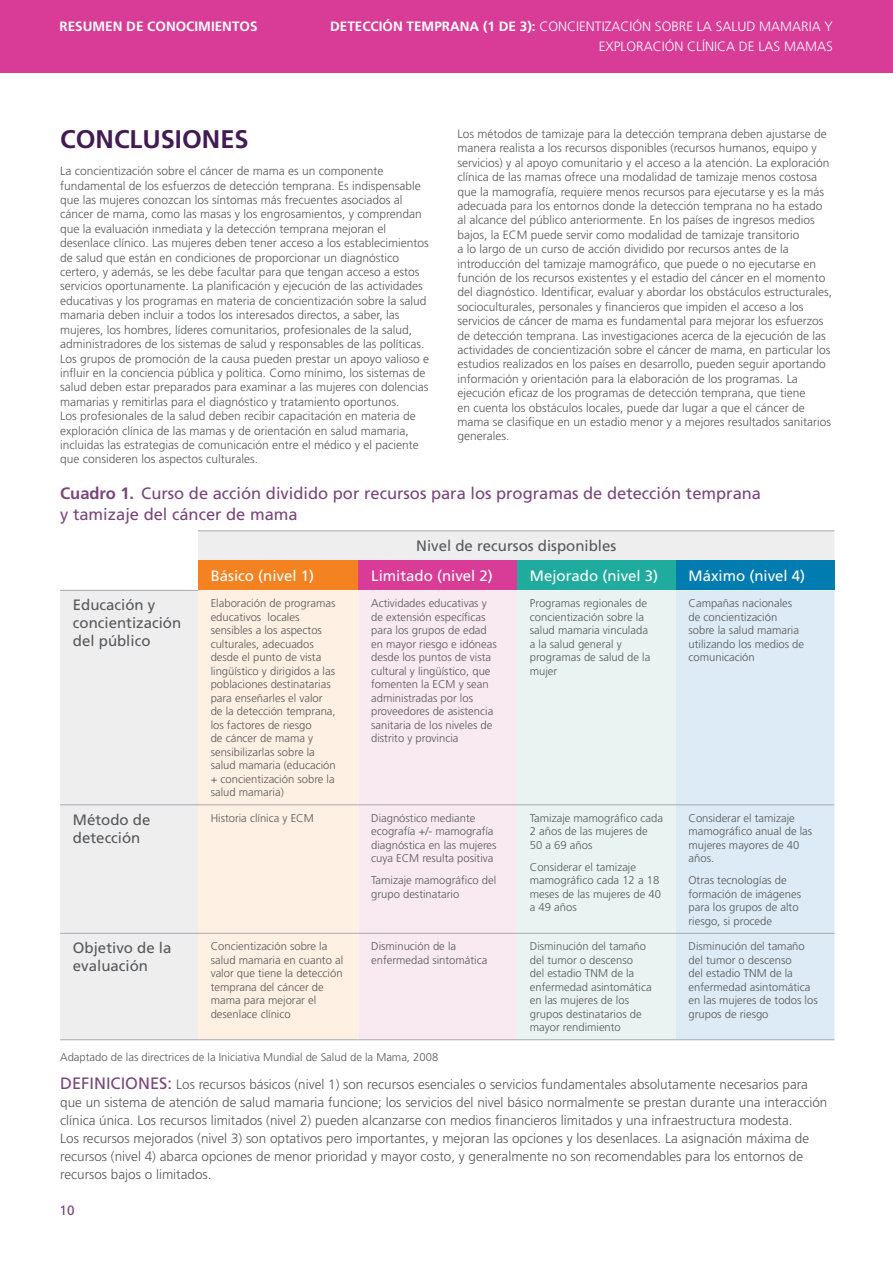
<style>
.page{position:relative;width:893px;height:1263px;background:#fff}
.page>*{position:absolute;margin:0;border:0;box-sizing:border-box;transform-origin:0 0}
.t1{font:700 25.5px "Frutiger";color:#431b53}
.t2{font:16.5px/21.6px "Frutiger";color:#794779}
.t3{font:15px/18px "Frutiger";color:#57585a}
.t4{font:15px "Frutiger";color:#fff}
.t5{font:300 13.5px/18px "Frutiger";color:#57585a}
.t6{font:300 13.5px/19.2px "Frutiger";color:#fff;text-align:right}
.t7{font:700 13.5px "Frutiger";color:#fff}
.t8{font:13.5px "Frutiger";color:#794779}
.t9{font:300 12px/14.4px "Frutiger";color:#57585a}
.t10{font:300 11.25px/13.5px "Frutiger";color:#57585a}
.s1{font-weight:700}
.s2{font-weight:400;font-size:16.5px;color:#794779}
</style>
<div class="page">
<svg style="left:60px;top:531px;width:774px;height:508px;background:#eeeeef"></svg>
<div style="left:198px;top:561px;width:160px;height:29px;background:#f58220"></div>
<div style="left:358px;top:561px;width:159px;height:29px;background:#d83c96"></div>
<div style="left:517px;top:561px;width:159px;height:29px;background:#1fab9e"></div>
<div style="left:676px;top:561px;width:158px;height:29px;background:#007cb1"></div>
<div style="left:198px;top:590px;width:160px;height:449px;background:#fef0e2"></div>
<div style="left:358px;top:590px;width:159px;height:449px;background:#f9eaf2"></div>
<div style="left:517px;top:590px;width:159px;height:449px;background:#e9f4f2"></div>
<div style="left:676px;top:590px;width:158px;height:449px;background:#dcebf5"></div>
<hr style="left:60px;top:804px;width:138px;height:1px;background:#a8a9ad">
<hr style="left:198px;top:804px;width:160px;height:1px;background:#a8a9ad">
<hr style="left:358px;top:804px;width:159px;height:1px;background:#a8a9ad">
<hr style="left:517px;top:804px;width:159px;height:1px;background:#a8a9ad">
<hr style="left:676px;top:804px;width:158px;height:1px;background:#a8a9ad">
<hr style="left:60px;top:933px;width:138px;height:1px;background:#a8a9ad">
<hr style="left:198px;top:933px;width:160px;height:1px;background:#a8a9ad">
<hr style="left:358px;top:933px;width:159px;height:1px;background:#a8a9ad">
<hr style="left:517px;top:933px;width:159px;height:1px;background:#a8a9ad">
<hr style="left:676px;top:933px;width:158px;height:1px;background:#a8a9ad">
<hr style="left:60px;top:1039px;width:138px;height:1px;background:#a8a9ad">
<hr style="left:198px;top:1039px;width:160px;height:1px;background:#a8a9ad">
<hr style="left:358px;top:1039px;width:159px;height:1px;background:#a8a9ad">
<hr style="left:517px;top:1039px;width:159px;height:1px;background:#a8a9ad">
<hr style="left:676px;top:1039px;width:158px;height:1px;background:#a8a9ad">
<hr style="left:60px;top:590px;width:138px;height:1px;background:#a8a9ad">
<hr style="left:198px;top:530px;width:160px;height:1px;background:#a8a9ad">
<hr style="left:358px;top:530px;width:159px;height:1px;background:#a8a9ad">
<hr style="left:517px;top:530px;width:159px;height:1px;background:#a8a9ad">
<hr style="left:676px;top:530px;width:158px;height:1px;background:#a8a9ad">
<div style="left:0;top:0;width:893px;height:72px;background:#d83c96"></div>
<p class="t7" style="left:60px;top:19px;width:200px">RESUMEN DE CONOCIMIENTOS</p>
<p class="t6" style="left:330px;top:17px;width:504px"><span class="s1">DETECCIÓN TEMPRANA (1 DE 3):</span> CONCIENTIZACIÓN SOBRE LA SALUD MAMARIA Y<br>EXPLORACIÓN CLÍNICA DE LAS MAMAS</p>
<p class="t1" style="left:60px;top:124px;width:190px">CONCLUSIONES</p>
<p class="t9" style="left:60px;top:164px;width:371px">La concientización sobre el cáncer de mama es un componente fundamental de los esfuerzos de detección temprana. Es indispensable que las mujeres conozcan los síntomas más frecuentes asociados al cáncer de mama, como las masas y los engrosamientos, y comprendan que la evaluación inmediata y la detección temprana mejoran el desenlace clínico. Las mujeres deben tener acceso a los establecimientos de salud que están en condiciones de proporcionar un diagnóstico certero, y además, se les debe facultar para que tengan acceso a estos servicios oportunamente. La planificación y ejecución de las actividades educativas y los programas en materia de concientización sobre la salud mamaria deben incluir a todos los interesados directos, a saber, las mujeres, los hombres, líderes comunitarios, profesionales de la salud, administradores de los sistemas de salud y responsables de las políticas.<br>Los grupos de promoción de la causa pueden prestar un apoyo valioso e influir en la conciencia pública y política. Como mínimo, los sistemas de salud deben estar preparados para examinar a las mujeres con dolencias mamarias y remitirlas para el diagnóstico y tratamiento oportunos.<br>Los profesionales de la salud deben recibir capacitación en materia de exploración clínica de las mamas y de orientación en salud mamaria, incluidas las estrategias de comunicación entre el médico y el paciente que consideren los aspectos culturales.</p>
<p class="t9" style="left:457px;top:127px;width:376px">Los métodos de tamizaje para la detección temprana deben ajustarse de manera realista a los recursos disponibles (recursos humanos, equipo y servicios) y al apoyo comunitario y el acceso a la atención. La exploración clínica de las mamas ofrece una modalidad de tamizaje menos costosa que la mamografía, requiere menos recursos para ejecutarse y es la más adecuada para los entornos donde la detección temprana no ha estado al alcance del público anteriormente. En los países de ingresos medios bajos, la ECM puede servir como modalidad de tamizaje transitorio<br>a lo largo de un curso de acción dividido por recursos antes de la introducción del tamizaje mamográfico, que puede o no ejecutarse en función de los recursos existentes y el estadio del cáncer en el momento del diagnóstico. Identificar, evaluar y abordar los obstáculos estructurales, socioculturales, personales y financieros que impiden el acceso a los servicios de cáncer de mama es fundamental para mejorar los esfuerzos de detección temprana. Las investigaciones acerca de la ejecución de las actividades de concientización sobre el cáncer de mama, en particular los estudios realizados en los países en desarrollo, pueden seguir aportando información y orientación para la elaboración de los programas. La ejecución eficaz de los programas de detección temprana, que tiene<br>en cuenta los obstáculos locales, puede dar lugar a que el cáncer de mama se clasifique en un estadio menor y a mejores resultados sanitarios generales.</p>
<p class="t2" style="left:60px;top:482px;width:702px"><span class="s1">Cuadro 1.</span> Curso de acción dividido por recursos para los programas de detección temprana y tamizaje del cáncer de mama</p>
<p class="t3" style="left:416px;top:537px;width:202px">Nivel de recursos disponibles</p>
<p class="t4" style="left:211px;top:567px;width:105px">Básico (nivel 1)</p>
<p class="t4" style="left:371px;top:567px;width:123px">Limitado (nivel 2)</p>
<p class="t4" style="left:530px;top:567px;width:130px">Mejorado (nivel 3)</p>
<p class="t4" style="left:688px;top:567px;width:118px">Máximo (nivel 4)</p>
<p class="t3" style="left:73px;top:596px;width:110px">Educación y concientización del público</p>
<p class="t10" style="left:211px;top:597px;width:127px">Elaboración de programas educativos locales sensibles a los aspectos culturales, adecuados desde el punto de vista lingüístico y dirigidos a las poblaciones destinatarias para enseñarles el valor de la detección temprana, los factores de riesgo<br>de cáncer de mama y sensibilizarlas sobre la salud mamaria (educación + concientización sobre la salud mamaria)</p>
<p class="t10" style="left:371px;top:597px;width:127px">Actividades educativas y de extensión específicas para los grupos de edad en mayor riesgo e idóneas desde los puntos de vista cultural y lingüístico, que fomenten la ECM y sean administradas por los proveedores de asistencia sanitaria de los niveles de distrito y provincia</p>
<p class="t10" style="left:530px;top:597px;width:122px">Programas regionales de concientización sobre la salud mamaria vinculada a la salud general y programas de salud de la mujer</p>
<p class="t10" style="left:688px;top:597px;width:117px">Campañas nacionales de concientización sobre la salud mamaria utilizando los medios de comunicación</p>
<p class="t3" style="left:73px;top:810px;width:79px">Método de detección</p>
<p class="t10" style="left:211px;top:811px;width:105px">Historia clínica y ECM</p>
<p class="t10" style="left:371px;top:811px;width:127px">Diagnóstico mediante ecografía +/- mamografía diagnóstica en las mujeres cuya ECM resulta positiva</p>
<p class="t10" style="left:371px;top:874px;width:127px">Tamizaje mamográfico del grupo destinatario</p>
<p class="t10" style="left:530px;top:811px;width:135px">Tamizaje mamográfico cada<br>2 años de las mujeres de<br>50 a 69 años</p>
<p class="t10" style="left:530px;top:860px;width:133px">Considerar el tamizaje mamográfico cada 12 a 18 meses de las mujeres de 40 a 49 años</p>
<p class="t10" style="left:688px;top:811px;width:125px">Considerar el tamizaje mamográfico anual de las mujeres mayores de 40 años.</p>
<p class="t10" style="left:688px;top:874px;width:114px">Otras tecnologías de formación de imágenes para los grupos de alto riesgo, si procede</p>
<p class="t3" style="left:73px;top:939px;width:100px">Objetivo de la evaluación</p>
<p class="t10" style="left:211px;top:940px;width:134px">Concientización sobre la salud mamaria en cuanto al valor que tiene la detección temprana del cáncer de mama para mejorar el desenlace clínico</p>
<p class="t10" style="left:371px;top:940px;width:118px">Disminución de la enfermedad sintomática</p>
<p class="t10" style="left:530px;top:940px;width:123px">Disminución del tamaño del tumor o descenso<br>del estadio TNM de la enfermedad asintomática en las mujeres de los grupos destinatarios de mayor rendimiento</p>
<p class="t10" style="left:688px;top:940px;width:131px">Disminución del tamaño del tumor o descenso<br>del estadio TNM de la enfermedad asintomática en las mujeres de todos los grupos de riesgo</p>
<p class="t10" style="left:60px;top:1050px;width:379px">Adaptado de las directrices de la Iniciativa Mundial de Salud de la Mama, 2008</p>
<p class="t5" style="left:60px;top:1076px;width:769px"><span class="s2">DEFINICIONES:</span> Los recursos básicos (nivel 1) son recursos esenciales o servicios fundamentales absolutamente necesarios para que un sistema de atención de salud mamaria funcione; los servicios del nivel básico normalmente se prestan durante una interacción clínica única. Los recursos limitados (nivel 2) pueden alcanzarse con medios financieros limitados y una infraestructura modesta.<br>Los recursos mejorados (nivel 3) son optativos pero importantes, y mejoran las opciones y los desenlaces. La asignación máxima de recursos (nivel 4) abarca opciones de menor prioridad y mayor costo, y generalmente no son recomendables para los entornos de recursos bajos o limitados.</p>
<p class="t8" style="left:60px;top:1203px;width:17px">10</p>
</div>
